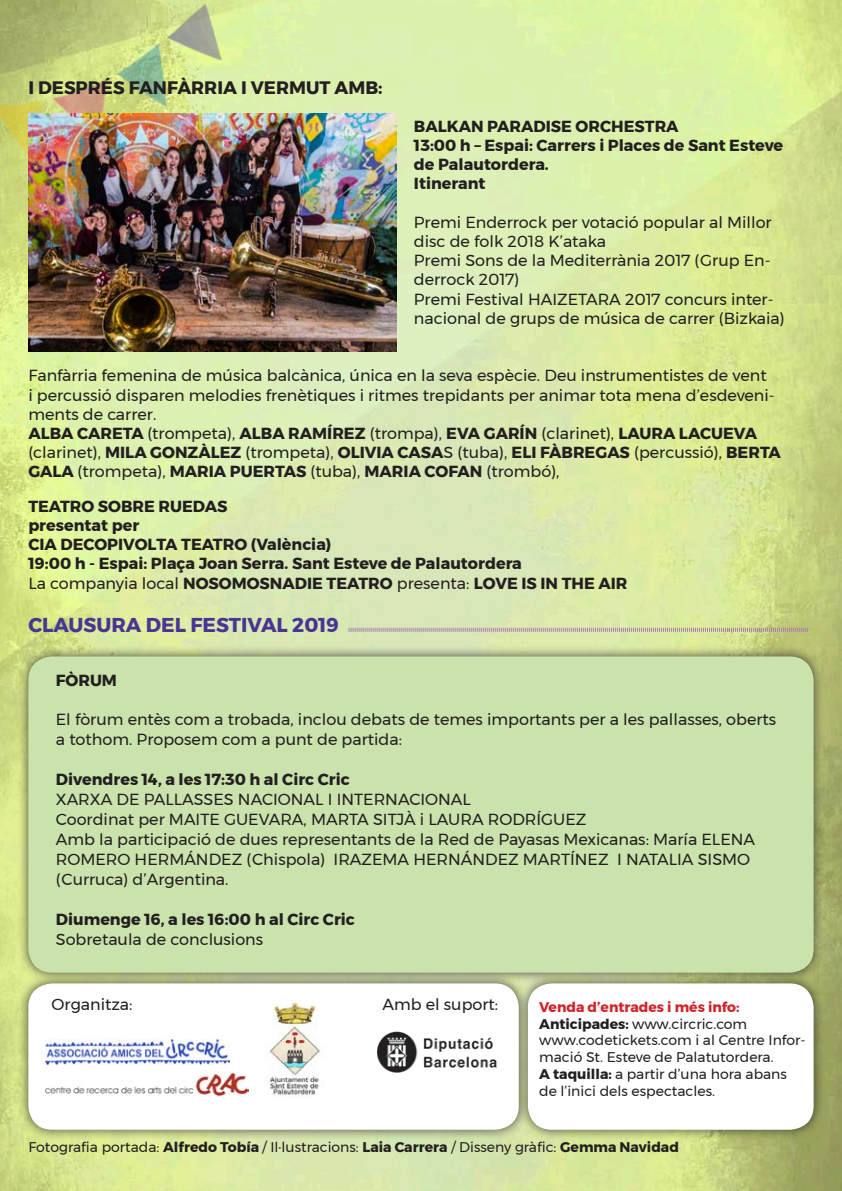
<style>
.page{position:relative;width:842px;height:1191px;background:#fff}
.page>*{position:absolute;margin:0;border:0;box-sizing:border-box;transform-origin:0 0}
.t1{font:700 20px "Montserrat";color:#4a3595}
.t2{font:700 18px "Montserrat";color:#231f20}
.t3{font:16px/19.2px "Montserrat";color:#231f20}
.t4{font:700 16px/19.2px "Montserrat";color:#231f20}
.t5{font:14px/16.8px "Montserrat";color:#231f20}
.t6{font:700 14px "Montserrat";color:#d1232a}
.s1{font-weight:400}
.s2{font-weight:700}
</style>
<div class="page">
<img style="left:0;top:0;width:842px;height:1191px">
<img style="left:0;top:0;width:244px;height:230px">
<img style="left:28px;top:113px;width:369px;height:238px">
<div style="left:17px;top:645px;width:807px;height:339px;background:#231f20;opacity:.75"></div>
<div style="left:28px;top:656px;width:786px;height:316px;background:#cae2ac;border-radius:24px"></div>
<svg style="left:348px;top:627px;width:460px;height:5px;background:#c5baab"></svg>
<div style="left:17px;top:972px;width:513px;height:169px;background:#231f20;opacity:.75"></div>
<div style="left:28px;top:983px;width:491px;height:146px;background:#fff;border-radius:24px"></div>
<img style="left:269px;top:1002px;width:51px;height:93px">
<img style="left:45px;top:1071px;width:204px;height:25px">
<img style="left:45px;top:1039px;width:184px;height:25px">
<div style="left:517px;top:972px;width:307px;height:169px;background:#231f20;opacity:.75"></div>
<div style="left:528px;top:983px;width:286px;height:146px;background:#fff;border-radius:24px"></div>
<img style="left:378px;top:1032px;width:119px;height:40px">
<p class="t2" style="left:28px;top:73px;width:356px">I DESPRÉS FANFÀRRIA I VERMUT AMB:</p>
<p class="t4" style="left:414px;top:116px;width:266px">BALKAN PARADISE ORCHESTRA</p>
<p class="t4" style="left:414px;top:136px;width:371px">13:00 h – Espai: Carrers i Places de Sant Esteve de Palautordera.</p>
<p class="t4" style="left:414px;top:174px;width:73px">Itinerant</p>
<p class="t3" style="left:414px;top:212px;width:359px">Premi Enderrock per votació popular al Millor disc de folk 2018 K’ataka</p>
<p class="t3" style="left:414px;top:251px;width:358px">Premi Sons de la Mediterrània 2017 (Grup En&shy;derrock 2017)</p>
<p class="t3" style="left:414px;top:289px;width:372px">Premi Festival HAIZETARA 2017 concurs inter&shy;nacional de grups de música de carrer (Bizkaia)</p>
<p class="t3" style="left:28px;top:366px;width:748px">Fanfàrria femenina de música balcànica, única en la seva espècie. Deu instrumentistes de vent i percussió disparen melodies frenètiques i ritmes trepidants per animar tota mena d’esdeveni&shy;ments de carrer.</p>
<p class="t4" style="left:28px;top:424px;width:754px">ALBA CARETA <span class="s1">(trompeta),</span> ALBA RAMÍREZ <span class="s1">(trompa),</span> EVA GARÍN <span class="s1">(clarinet),</span> LAURA LACUEVA <span class="s1">(clarinet),</span> MILA GONZÀLEZ <span class="s1">(trompeta),</span> OLIVIA CASA<span class="s1">S (tuba),</span> ELI FÀBREGAS <span class="s1">(percussió),</span> BERTA<br>GALA <span class="s1">(trompeta),</span> MARIA PUERTAS <span class="s1">(tuba),</span> MARIA COFAN <span class="s1">(trombó),</span></p>
<p class="t4" style="left:28px;top:496px;width:201px">TEATRO SOBRE RUEDAS</p>
<p class="t4" style="left:28px;top:516px;width:112px">presentat per</p>
<p class="t4" style="left:28px;top:535px;width:305px">CIA DECOPIVOLTA TEATRO (València)</p>
<p class="t4" style="left:28px;top:554px;width:495px">19:00 h - Espai: Plaça Joan Serra. Sant Esteve de Palautordera</p>
<p class="t4" style="left:28px;top:573px;width:601px"><span class="s1">La companyia local</span> NOSOMOSNADIE TEATRO <span class="s1">presenta:</span> LOVE IS IN THE AIR</p>
<p class="t1" style="left:28px;top:608px;width:312px">CLAUSURA DEL FESTIVAL 2019</p>
<p class="t4" style="left:56px;top:671px;width:63px">FÒRUM</p>
<p class="t3" style="left:56px;top:709px;width:722px;line-height:20px">El fòrum entès com a trobada, inclou debats de temes importants per a les pallasses, oberts a tothom. Proposem com a punt de partida:</p>
<p class="t4" style="left:56px;top:770px;width:295px">Divendres 14, a les 17:30 h al Circ Cric</p>
<p class="t3" style="left:56px;top:790px;width:417px">XARXA DE PALLASSES NACIONAL I INTERNACIONAL</p>
<p class="t3" style="left:56px;top:810px;width:532px">Coordinat per MAITE GUEVARA, MARTA SITJÀ i LAURA RODRÍGUEZ</p>
<p class="t3" style="left:56px;top:829px;width:701px;line-height:20px">Amb la participació de dues representants de la Red de Payasas Mexicanas: María ELENA<br>ROMERO HERMÁNDEZ (Chispola) IRAZEMA HERNÁNDEZ MARTÍNEZ I NATALIA SISMO (Curruca) d’Argentina.</p>
<p class="t4" style="left:56px;top:910px;width:301px">Diumenge 16, a les 16:00 h al Circ Cric</p>
<p class="t3" style="left:56px;top:930px;width:209px">Sobretaula de conclusions</p>
<p class="t3" style="left:52px;top:994px;width:82px">Organitza:</p>
<p class="t3" style="left:382px;top:994px;width:117px">Amb el suport:</p>
<p class="t6" style="left:539px;top:995px;width:202px">Venda d’entrades i més info:</p>
<p class="t5" style="left:539px;top:1015px;width:210px"><span class="s2">Anticipades:</span> www.circric.com</p>
<p class="t5" style="left:539px;top:1031px;width:268px">www.codetickets.com i al Centre Infor&shy;mació St. Esteve de Palatutordera.</p>
<p class="t5" style="left:539px;top:1065px;width:249px"><span class="s2">A taquilla:</span> a partir d’una hora abans de l’inici dels espectacles.</p>
<p class="t5" style="left:28px;top:1138px;width:652px">Fotografia portada: <span class="s2">Alfredo Tobía</span> / Il·lustracions: <span class="s2">Laia Carrera</span> / Disseny gràfic: <span class="s2">Gemma Navidad</span></p>
</div>
